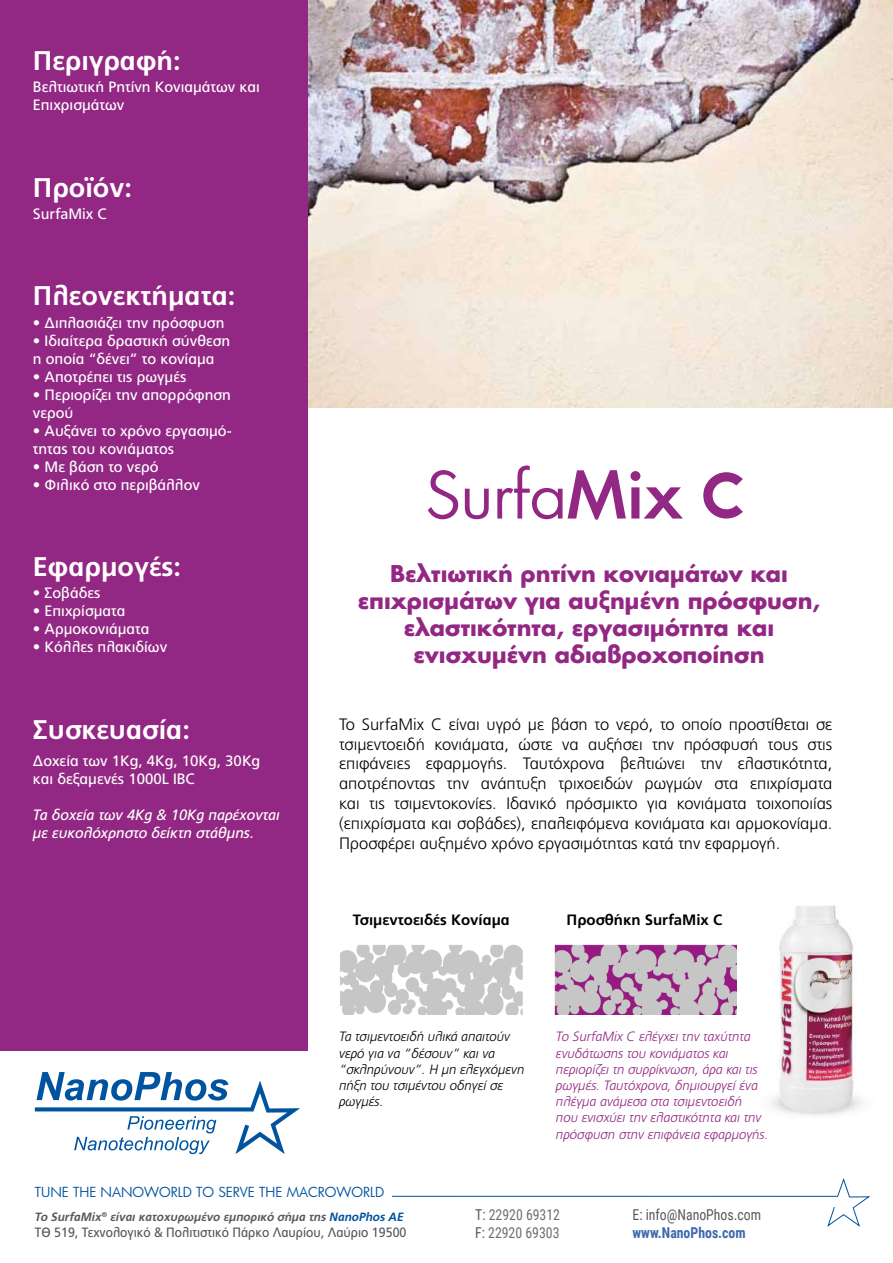
<style>
.page{position:relative;width:893px;height:1263px;background:#fff}
.page>*{position:absolute;margin:0;border:0;box-sizing:border-box;transform-origin:0 0}
.t1{font:63.3px "PF Futura Neu";color:#932784}
.t2{font:700 27px "PF Catalog";color:#fff}
.t3{font:700 22.5px/27px "PF Futura Neu";color:#932784;text-align:center}
.t4{font:300 16.5px/19.8px "PF Catalog";color:#000;text-align:justify}
.t5{font:15px/18px "PF Catalog";color:#fff}
.t6{font:italic 15px/18px "PF Catalog";color:#fff}
.t7{font:700 15px "PF Catalog";color:#000}
.t8{font:15px/18px "Roboto Condensed";color:#6d6e71;scale:.92 1}
.t9{font:15px "Roboto Condensed";color:#58595b;scale:.92 1}
.t10{font:700 15px "Roboto Condensed";color:#3d68ad;scale:.92 1}
.t11{font:italic 300 13.5px/16.2px "PF Catalog";color:#932784}
.t12{font:italic 300 13.5px/16.2px "PF Catalog";color:#000}
.t13{font:13.5px "PF Catalog";color:#58595b;scale:.92 1}
.t14{font:13.5px "PF Futura Neu";color:#00539f}
.t15{font:italic 700 12px "PF Catalog";color:#58595b}
.s1{font-weight:500}
.s2{font-family:"Lemon Milk";font-size:58.8px}
.s3{color:#00539f}
.s4{color:#58595b}
</style>
<div class="page">
<img style="left:771px;top:905px;width:91px;height:211px">
<img style="left:308px;top:0;width:585px;height:408px">
<div style="left:0;top:0;width:307px;height:1050px;background:#932784"></div>
<svg style="left:35px;top:1072px;width:265px;height:82px"></svg>
<svg style="left:392px;top:1178px;width:478px;height:49px"></svg>
<img style="left:340px;top:945px;width:397px;height:69px">
<h2 class="t2" style="left:33px;top:45px;width:149px">Περιγραφή:</h2>
<p class="t5" style="left:33px;top:78px;width:228px">Βελτιωτική Ρητίνη Κονιαμάτων και<br>Επιχρισμάτων</p>
<h2 class="t2" style="left:33px;top:172px;width:101px">Προϊόν:</h2>
<p class="t5" style="left:33px;top:205px;width:76px">SurfaMix C</p>
<h2 class="t2" style="left:33px;top:280px;width:204px">Πλεονεκτήματα:</h2>
<p class="t5" style="left:33px;top:314px;width:193px">• Διπλασιάζει την πρόσφυση</p>
<p class="t5" style="left:33px;top:332px;width:199px">• Ιδιαίτερα δραστική σύνθεση η οποία “δένει” το κονίαμα</p>
<p class="t5" style="left:33px;top:368px;width:155px">• Αποτρέπει τις ρωγμές</p>
<p class="t5" style="left:33px;top:386px;width:199px">• Περιορίζει την απορρόφηση νερού</p>
<p class="t5" style="left:33px;top:422px;width:200px">• Αυξάνει το χρόνο εργασιμό&shy;τητας του κονιάματος</p>
<p class="t5" style="left:33px;top:458px;width:127px">• Με βάση το νερό</p>
<p class="t5" style="left:33px;top:476px;width:169px">• Φιλικό στο περιβάλλον</p>
<h2 class="t2" style="left:33px;top:551px;width:150px">Εφαρμογές:</h2>
<p class="t5" style="left:33px;top:584px;width:69px">• Σοβάδες</p>
<p class="t5" style="left:33px;top:602px;width:94px">• Επιχρίσματα</p>
<p class="t5" style="left:33px;top:620px;width:118px">• Αρμοκονιάματα</p>
<p class="t5" style="left:33px;top:638px;width:136px">• Κόλλες πλακιδίων</p>
<h2 class="t2" style="left:33px;top:713px;width:158px">Συσκευασία:</h2>
<p class="t5" style="left:33px;top:752px;width:229px">Δοχεία των 1Kg, 4Kg, 10Kg, 30Kg και δεξαμενές 1000L IBC</p>
<p class="t6" style="left:33px;top:806px;width:248px">Τα δοχεία των 4Kg &amp; 10Kg παρέχονται με ευκολόχρηστο δείκτη στάθμης.</p>
<h1 class="t1" style="left:425px;top:454px;width:322px">SURFA<span class="s1">Mix</span> <span class="s2">C</span></h1>
<h3 class="t3" style="left:358px;top:560px;width:464px">Βελτιωτική ρητίνη κονιαμάτων και επιχρισμάτων για αυξημένη πρόσφυση, ελαστικότητα, εργασιμότητα και ενισχυμένη αδιαβροχοποίηση</h3>
<p class="t4" style="left:339px;top:714px;width:495px">To SurfaMix C είναι υγρό με βάση το νερό, το οποίο προστίθεται σε τσιμεντοειδή κονιάματα, ώστε να αυξήσει την πρόσφυσή τους στις επιφάνειες εφαρμογής. Ταυτόχρονα βελτιώνει την ελαστικότητα, αποτρέποντας την ανάπτυξη τριχοειδών ρωγμών στα επιχρίσματα και τις τσιμεντοκονίες. Ιδανικό πρόσμικτο για κονιάματα τοιχοποιίας (επιχρίσματα και σοβάδες), επαλειφόμενα κονιάματα και αρμοκονίαμα.<br>Προσφέρει αυξημένο χρόνο εργασιμότητας κατά την εφαρμογή.</p>
<p class="t7" style="left:353px;top:911px;width:158px">Τσιμεντοειδές Κονίαμα</p>
<p class="t7" style="left:566px;top:911px;width:157px">Προσθήκη SurfaMix C</p>
<p class="t12" style="left:339px;top:1029px;width:187px">Τα τσιμεντοειδή υλικά απαιτούν νερό για να “δέσουν” και να “σκληρύνουν”. Η μη ελεγχόμενη πήξη του τσιμέντου οδηγεί σε ρωγμές.</p>
<p class="t11" style="left:556px;top:1029px;width:214px">Το SurfaMix C ελέγχει την ταχύτητα ενυδάτωσης του κονιάματος και περιορίζει τη συρρίκνωση, άρα και τις ρωγμές. Ταυτόχρονα, δημιουργεί ένα πλέγμα ανάμεσα στα τσιμεντοειδή<br>που ενισχύει την ελαστικότητα και την πρόσφυση στην επιφάνεια εφαρμογής.</p>
<p class="t14" style="left:35px;top:1183px;width:351px">TUNE THE NANOWORLD TO SERVE THE MACROWORLD</p>
<p class="t15" style="left:35px;top:1210px;width:370px">Το SurfaMix<sup>®</sup> είναι κατοχυρωμένο εμπορικό σήμα της <span class="s3">NanoPhos ΑΕ</span></p>
<p class="t13" style="left:35px;top:1225px;width:405px">ΤΘ 519, Τεχνολογικό &amp; Πολιτιστικό Πάρκο Λαυρίου, Λαύριο 19500</p>
<p class="t8" style="left:475px;top:1205px;width:94px"><span class="s4">Τ:</span> 22920 69312<br><span class="s4">F:</span> 22920 69303</p>
<p class="t9" style="left:632px;top:1204px;width:141px">E: info@NanoPhos.com</p>
<p class="t10" style="left:632px;top:1222px;width:125px">www.NanoPhos.com</p>
</div>
